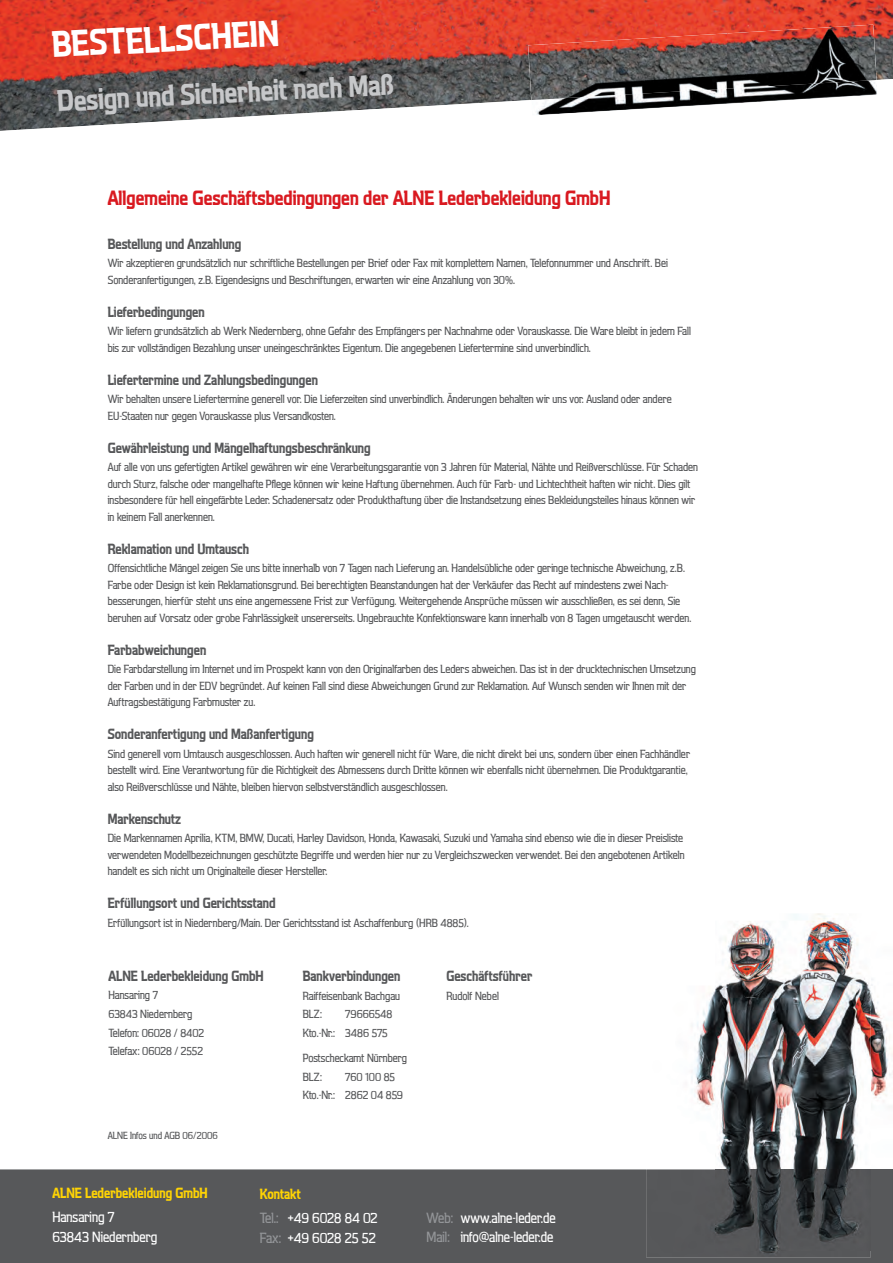
<style>
.page{position:relative;width:893px;height:1263px;background:#fff}
.page>*{position:absolute;margin:0;border:0;box-sizing:border-box;transform-origin:0 0}
.t1{font:700 37.5px "Aquarius";color:#fff}
.t2{font:700 30.3px "Aquarius";color:#c7c8ca}
.t3{font:700 21px "Aquarius";color:#d91920}
.t4{font:700 15px "Aquarius";color:#57585a}
.t5{font:500 15px/19.5px "Aquarius";color:#fff}
.t6{font:700 15px "Aquarius";color:#fed304}
.t7{font:500 12px/16.5px "Aquarius";color:#57585a}
.t8{font:500 10.5px "Aquarius";color:#57585a}
.s1{font-weight:700;color:#fed304}
.s2{color:#939598}
</style>
<div class="page">
<div style="left:0;top:1169px;width:893px;height:94px;background:#57585a"></div>
<img style="left:0;top:0;width:893px;height:131px">
<img style="left:531px;top:100px;width:346px;height:16px">
<img style="left:528px;top:25px;width:349px;height:75px">
<img style="left:871px;top:979px;width:22px;height:123px">
<div style="left:871px;top:1169px;width:22px;height:81px;background:#57585a"></div>
<img style="left:646px;top:921px;width:225px;height:336px">
<svg style="left:722px;top:983px;width:7px;height:4px"></svg>
<svg style="left:840px;top:925px;width:3px;height:6px"></svg>
<img style="left:730px;top:999px;width:63px;height:10px">
<h1 class="t1" style="left:51px;top:24px;width:229px;rotate:-3deg">BESTELLSCHEIN</h1>
<h2 class="t2" style="left:56px;top:85px;width:338px;rotate:-3deg">Design und Sicherheit nach Maß</h2>
<h3 class="t3" style="left:108px;top:186px;width:504px">Allgemeine Geschäftsbedingungen der ALNE Lederbekleidung GmbH</h3>
<p class="t4" style="left:108px;top:235px;width:135px">Bestellung und Anzahlung</p>
<p class="t7" style="left:108px;top:255px;width:562px">Wir akzeptieren grundsätzlich nur schriftliche Bestellungen per Brief oder Fax mit komplettem Namen, Telefonnummer und Anschrift. Bei<br>Sonderanfertigungen, z.B. Eigendesigns und Beschriftungen, erwarten wir eine Anzahlung von 30%.</p>
<p class="t4" style="left:108px;top:303px;width:99px">Lieferbedingungen</p>
<p class="t7" style="left:108px;top:323px;width:585px">Wir liefern grundsätzlich ab Werk Niedernberg, ohne Gefahr des Empfängers per Nachnahme oder Vorauskasse. Die Ware bleibt in jedem Fall bis zur vollständigen Bezahlung unser uneingeschränktes Eigentum. Die angegebenen Liefertermine sind unverbindlich.</p>
<p class="t4" style="left:108px;top:371px;width:212px">Liefertermine und Zahlungsbedingungen</p>
<p class="t7" style="left:108px;top:391px;width:566px">Wir behalten unsere Liefertermine generell vor. Die Lieferzeiten sind unverbindlich. Änderungen behalten wir uns vor. Ausland oder andere<br>EU-Staaten nur gegen Vorauskasse plus Versandkosten.</p>
<p class="t4" style="left:108px;top:439px;width:265px">Gewährleistung und Mängelhaftungsbeschränkung</p>
<p class="t7" style="left:108px;top:459px;width:592px">Auf alle von uns gefertigten Artikel gewähren wir eine Verarbeitungsgarantie von 3 Jahren für Material, Nähte und Reißverschlüsse. Für Schaden durch Sturz, falsche oder mangelhafte Pflege können wir keine Haftung übernehmen. Auch für Farb- und Lichtechtheit haften wir nicht. Dies gilt insbesondere für hell eingefärbte Leder. Schadenersatz oder Produkthaftung über die Instandsetzung eines Bekleidungsteiles hinaus können wir in keinem Fall anerkennen.</p>
<p class="t4" style="left:108px;top:540px;width:143px">Reklamation und Umtausch</p>
<p class="t7" style="left:108px;top:560px;width:585px">Offensichtliche Mängel zeigen Sie uns bitte innerhalb von 7 Tagen nach Lieferung an. Handelsübliche oder geringe technische Abweichung, z.B.<br>Farbe oder Design ist kein Reklamationsgrund. Bei berechtigten Beanstandungen hat der Verkäufer das Recht auf mindestens zwei Nach&shy;besserungen, hierfür steht uns eine angemessene Frist zur Verfügung. Weitergehende Ansprüche müssen wir ausschließen, es sei denn, Sie beruhen auf Vorsatz oder grobe Fahrlässigkeit unsererseits. Ungebrauchte Konfektionsware kann innerhalb von 8 Tagen umgetauscht werden.</p>
<p class="t4" style="left:108px;top:641px;width:100px">Farbabweichungen</p>
<p class="t7" style="left:108px;top:661px;width:590px">Die Farbdarstellung im Internet und im Prospekt kann von den Originalfarben des Leders abweichen. Das ist in der drucktechnischen Umsetzung der Farben und in der EDV begründet. Auf keinen Fall sind diese Abweichungen Grund zur Reklamation. Auf Wunsch senden wir Ihnen mit der<br>Auftragsbestätigung Farbmuster zu.</p>
<p class="t4" style="left:108px;top:726px;width:208px">Sonderanfertigung und Maßanfertigung</p>
<p class="t7" style="left:108px;top:745px;width:584px">Sind generell vom Umtausch ausgeschlossen. Auch haften wir generell nicht für Ware, die nicht direkt bei uns, sondern über einen Fachhändler bestellt wird. Eine Verantwortung für die Richtigkeit des Abmessens durch Dritte können wir ebenfalls nicht übernehmen. Die Produktgarantie, also Reißverschlüsse und Nähte, bleiben hiervon selbstverständlich ausgeschlossen.</p>
<p class="t4" style="left:108px;top:810px;width:75px">Markenschutz</p>
<p class="t7" style="left:108px;top:830px;width:578px;text-align:justify">Die Markennamen Aprilia, KTM, BMW, Ducati, Harley Davidson, Honda, Kawasaki, Suzuki und Yamaha sind ebenso wie die in dieser Preisliste verwendeten Modellbezeichnungen geschützte Begriffe und werden hier nur zu Vergleichszwecken verwendet. Bei den angebotenen Artikeln handelt es sich nicht um Originalteile dieser Hersteller.</p>
<p class="t4" style="left:108px;top:895px;width:169px">Erfüllungsort und Gerichtsstand</p>
<p class="t7" style="left:108px;top:914px;width:363px">Erfüllungsort ist in Niedernberg/Main. Der Gerichtsstand ist Aschaffenburg (HRB 4885).</p>
<p class="t4" style="left:108px;top:967px;width:157px">ALNE Lederbekleidung GmbH</p>
<p class="t7" style="left:108px;top:986px;width:97px;line-height:18.6px">Hansaring 7<br>63843 Niedernberg<br>Telefon: 06028 / 8402<br>Telefax: 06028 / 2552</p>
<p class="t8" style="left:108px;top:1129px;width:112px">ALNE Infos und AGB 06/2006</p>
<p class="t4" style="left:303px;top:968px;width:99px">Bankverbindungen</p>
<p class="t7" style="left:303px;top:986px;width:99px;line-height:18.6px">Raiffeisenbank Bachgau<br>BLZ:</p>
<p class="t7" style="left:303px;top:1005px;width:91px;line-height:18.6px;text-indent:43px">79666548<br>Kto.-Nr.: 3486 575</p>
<p class="t7" style="left:303px;top:1049px;width:106px;line-height:18.6px">Postscheckamt Nürnberg<br>BLZ:</p>
<p class="t7" style="left:303px;top:1067px;width:102px;line-height:18.6px;text-indent:43px">760 100 85<br>Kto.-Nr.: 2862 04 859</p>
<p class="t6" style="left:52px;top:1185px;width:157px">ALNE Lederbekleidung GmbH</p>
<p class="t5" style="left:52px;top:1207px;width:107px">Hansaring 7<br>63843 Niedernberg</p>
<p class="t5" style="left:260px;top:1182px;width:119px;line-height:23.7px"><span class="s1">Kontakt<br></span><span class="s2">Tel.:</span> +49 6028 84 02</p>
<p class="t5" style="left:260px;top:1228px;width:117px"><span class="s2">Fax:</span> +49 6028 25 52</p>
<p class="t4" style="left:446px;top:968px;width:87px">Geschäftsführer</p>
<p class="t7" style="left:446px;top:987px;width:54px">Rudolf Nebel</p>
<p class="t5" style="left:427px;top:1208px;width:131px"><span class="s2">Web:</span> www.alne-leder.de<br><span class="s2">Mail:</span> info@alne-leder.de</p>
</div>
